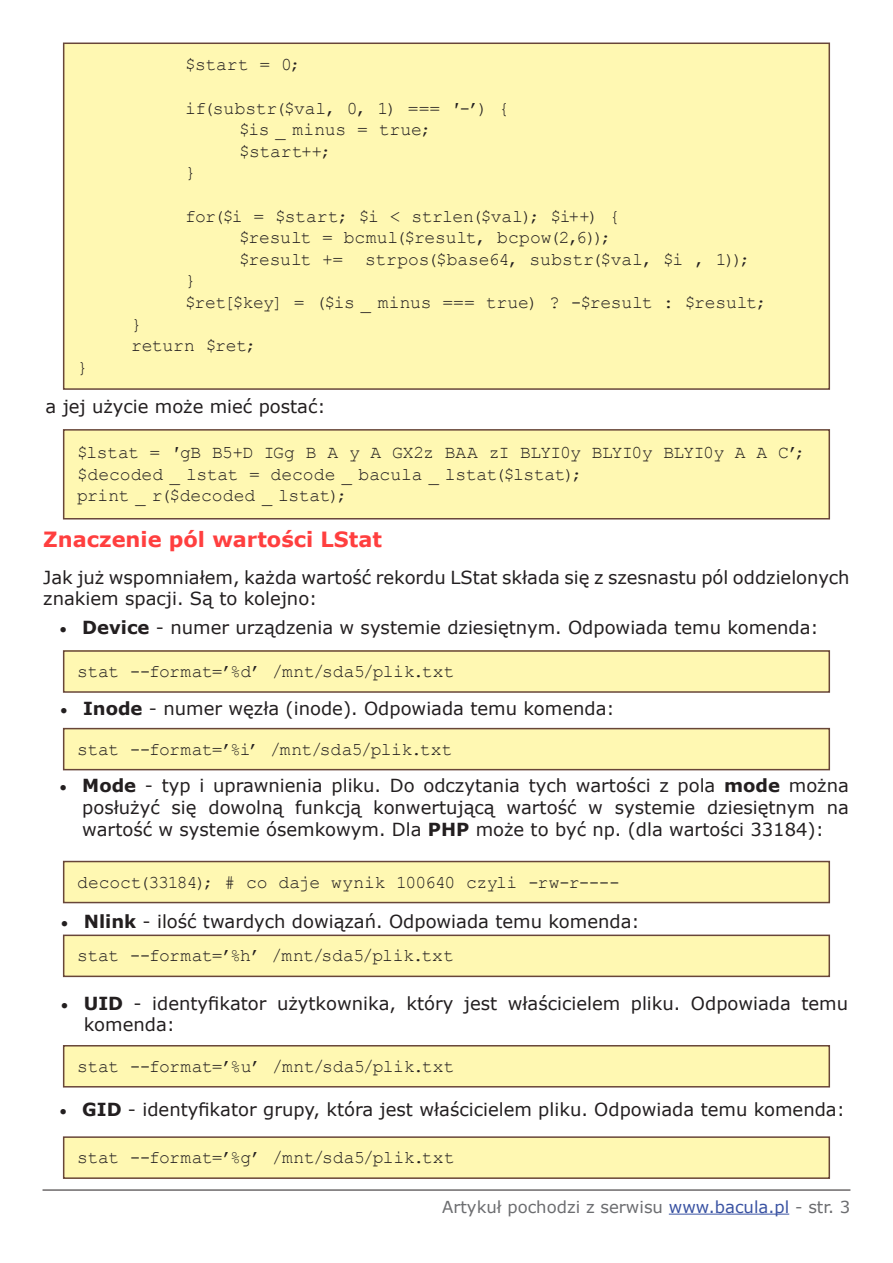
<style>
.page{position:relative;width:893px;height:1263px;background:#fff}
.page>*{position:absolute;margin:0;border:0;box-sizing:border-box;transform-origin:0 0}
.Nagłówek_2{font:700 21px "Verdana";color:#ff3f3f}
.w_ramce{font:18px "Courier New";letter-spacing:-.015em;color:#231f20}
.punkty{font:18px/21.6px "Verdana";color:#231f20;text-align:justify}
.Normalny__Web{font:18px/21.6px "Verdana";color:#231f20}
.t1{font:16.5px "Verdana";color:#6c6d70}
.s1{font-weight:700}
.s2{color:#3a53a3}
</style>
<div class="page">
<hr style="left:43px;top:1190px;width:807px;height:1px;background:#231f20">
<hr style="left:669px;top:1213px;width:120px;height:1px;background:#3a53a3">
<div style="left:64px;top:43px;width:765px;height:346px;background:#fff8b2"></div>
<div style="left:63px;top:43px;width:767px;height:347px;border:2px solid #684639"></div>
<div style="left:64px;top:430px;width:765px;height:89px;background:#fff8b2"></div>
<div style="left:63px;top:429px;width:767px;height:90px;border:2px solid #684639"></div>
<div style="left:64px;top:651px;width:765px;height:41px;background:#fff8b2"></div>
<div style="left:63px;top:650px;width:767px;height:43px;border:2px solid #684639"></div>
<div style="left:64px;top:729px;width:765px;height:41px;background:#fff8b2"></div>
<div style="left:63px;top:728px;width:767px;height:42px;border:2px solid #684639"></div>
<div style="left:64px;top:861px;width:765px;height:41px;background:#fff8b2"></div>
<div style="left:63px;top:861px;width:767px;height:42px;border:2px solid #684639"></div>
<div style="left:64px;top:935px;width:765px;height:41px;background:#fff8b2"></div>
<div style="left:63px;top:934px;width:767px;height:43px;border:2px solid #684639"></div>
<div style="left:64px;top:1046px;width:765px;height:41px;background:#fff8b2"></div>
<div style="left:63px;top:1045px;width:767px;height:42px;border:2px solid #684639"></div>
<div style="left:64px;top:1137px;width:765px;height:41px;background:#fff8b2"></div>
<div style="left:63px;top:1136px;width:767px;height:43px;border:2px solid #684639"></div>
<p class="w_ramce" style="left:185px;top:54px;width:117px">$start = 0;</p>
<p class="w_ramce" style="left:185px;top:97px;width:326px">if(substr($val, 0, 1) === ′-’) {</p>
<p class="w_ramce" style="left:239px;top:119px;width:194px">$is _ minus = true;</p>
<p class="w_ramce" style="left:239px;top:140px;width:94px">$start++;</p>
<p class="w_ramce" style="left:185px;top:162px;width:12px">}</p>
<p class="w_ramce" style="left:185px;top:205px;width:437px">for($i = $start; $i &lt; strlen($val); $i++) {</p>
<p class="w_ramce" style="left:239px;top:227px;width:374px">$result = bcmul($result, bcpow(2,6));</p>
<p class="w_ramce" style="left:239px;top:248px;width:512px">$result += strpos($base64, substr($val, $i , 1));</p>
<p class="w_ramce" style="left:185px;top:270px;width:12px">}</p>
<p class="w_ramce" style="left:185px;top:291px;width:583px">$ret[$key] = ($is _ minus === true) ? -$result : $result;</p>
<p class="w_ramce" style="left:77px;top:356px;width:12px">}</p>
<p class="w_ramce" style="left:131px;top:313px;width:12px">}</p>
<p class="w_ramce" style="left:131px;top:335px;width:127px">return $ret;</p>
<p class="Normalny__Web" style="left:46px;top:395px;width:282px">a jej użycie może mieć postać:</p>
<p class="w_ramce" style="left:77px;top:441px;width:730px">$lstat = ′gB B5+D IGg B A y A GX2z BAA zI BLYI0y BLYI0y BLYI0y A A C’;</p>
<p class="w_ramce" style="left:77px;top:463px;width:506px">$decoded _ lstat = decode _ bacula _ lstat($lstat);</p>
<p class="w_ramce" style="left:77px;top:485px;width:271px">print _ r($decoded _ lstat);</p>
<p class="Nagłówek_2" style="left:43px;top:526px;width:340px">Znaczenie pól wartości LStat</p>
<p class="Normalny__Web" style="left:43px;top:566px;width:808px">Jak już wspomniałem, każda wartość rekordu LStat składa się z szesnastu pól oddzielonych znakiem spacji. Są to kolejno:</p>
<p class="punkty" style="left:60px;top:616px;width:760px">• <span class="s1">Device</span> - numer urządzenia w systemie dziesiętnym. Odpowiada temu komenda:</p>
<p class="w_ramce" style="left:77px;top:660px;width:379px">stat --format=’%d’ /mnt/sda5/plik.txt</p>
<p class="punkty" style="left:61px;top:697px;width:556px">• <span class="s1">Inode</span> - numer węzła (inode). Odpowiada temu komenda:</p>
<p class="w_ramce" style="left:77px;top:738px;width:377px">stat --format=’%i’ /mnt/sda5/plik.txt</p>
<p class="punkty" style="left:82px;top:774px;width:768px;text-indent:-22px">• <span class="s1">Mode</span> - typ i uprawnienia pliku. Do odczytania tych wartości z pola <span class="s1">mode</span> można posłużyć się dowolną funkcją konwertującą wartość w systemie dziesiętnym na wartość w systemie ósemkowym. Dla <span class="s1">PHP</span> może to być np. (dla wartości 33184):</p>
<p class="w_ramce" style="left:77px;top:871px;width:544px">decoct(33184); # co daje wynik 100640 czyli -rw-r----</p>
<p class="punkty" style="left:61px;top:910px;width:580px">• <span class="s1">Nlink</span> - ilość twardych dowiązań. Odpowiada temu komenda:</p>
<p class="w_ramce" style="left:77px;top:945px;width:378px">stat --format=’%h’ /mnt/sda5/plik.txt</p>
<p class="punkty" style="left:84px;top:991px;width:766px;text-indent:-22px">• <span class="s1">UID</span> - identyfikator użytkownika, który jest właścicielem pliku. Odpowiada temu komenda:</p>
<p class="w_ramce" style="left:77px;top:1055px;width:379px">stat --format=’%u’ /mnt/sda5/plik.txt</p>
<p class="punkty" style="left:60px;top:1098px;width:787px">• <span class="s1">GID</span> - identyfikator grupy, która jest właścicielem pliku. Odpowiada temu komenda:</p>
<p class="w_ramce" style="left:77px;top:1146px;width:379px">stat --format=’%g’ /mnt/sda5/plik.txt</p>
<p class="t1" style="left:442px;top:1196px;width:410px">Artykuł pochodzi z serwisu <span class="s2">www.bacula.pl</span> - str. 3</p>
</div>
